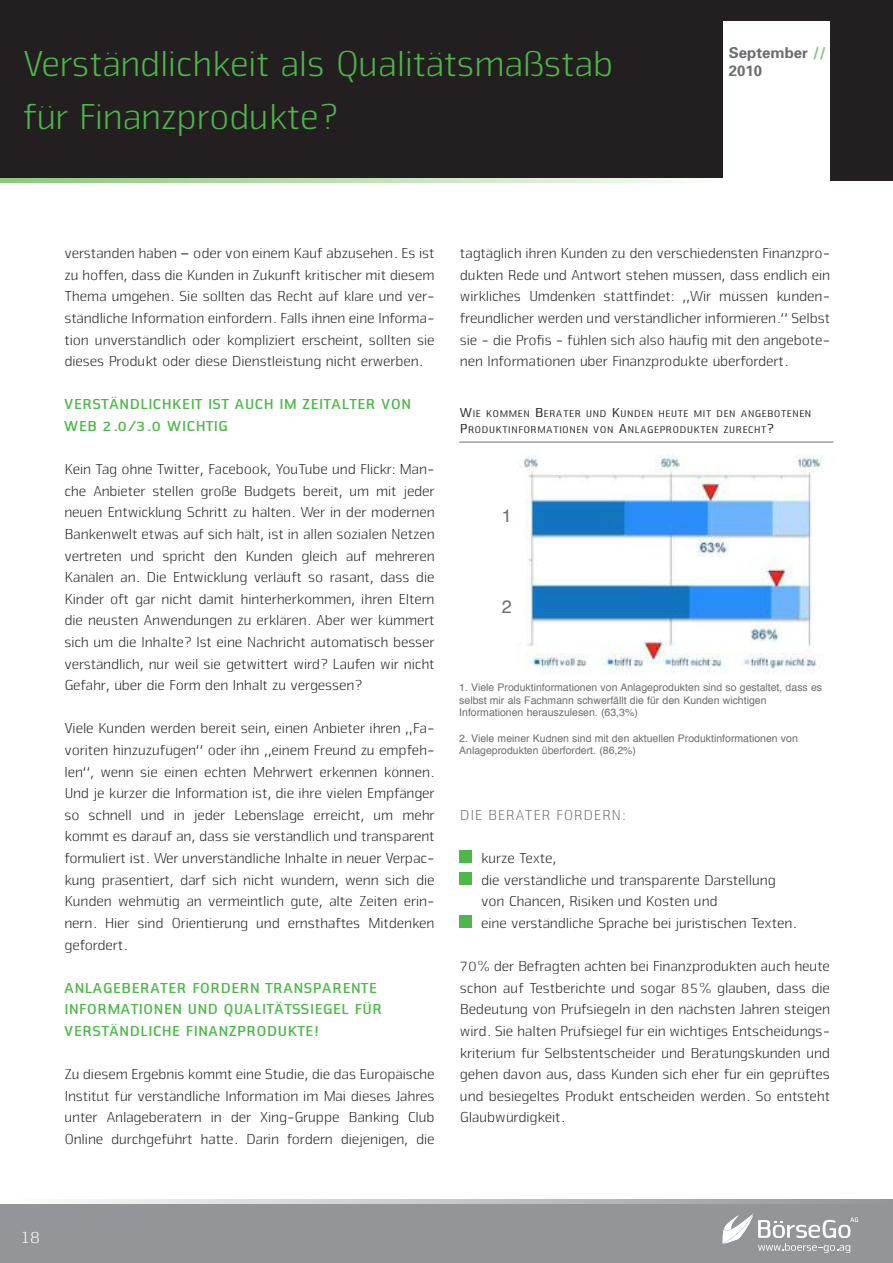
<style>
.page{position:relative;width:893px;height:1263px;background:#fff}
.page>*{position:absolute;margin:0;border:0;box-sizing:border-box;transform-origin:0 0}
.t1{font:300 37.5px/52.5px "Nuri";color:#4cb848}
.t2{font:300 18px "Nuri";color:#fff}
.t3{font:18px "Helvetica";color:#6c6d70}
.t4{font:300 15px/21.6px "Nuri";color:#231f20;text-align:justify}
.t5{font:700 15px/21.6px "Nuri";letter-spacing:.06em;color:#4cb848}
.t6{font:300 15px "Nuri";letter-spacing:.06em;color:#6c6d70}
.t7{font:700 15px/18px "Univers";color:#6c6d70}
.t8{font:10.5px/12.6px "Helvetica";color:#6c6d70}
.t9{font:10.2px/16.2px "Nuri";letter-spacing:.08em;color:#231f20}
.s1{color:#88c878}
.s2{font-size:13.5px}
</style>
<div class="page">
<div style="left:459px;top:850px;width:13px;height:13px;background:#4cb848"></div>
<div style="left:459px;top:872px;width:13px;height:13px;background:#4cb848"></div>
<div style="left:459px;top:915px;width:13px;height:13px;background:#4cb848"></div>
<div style="left:0;top:0;width:893px;height:180px;background:#231f20"></div>
<div style="left:723px;top:21px;width:106px;height:168px;background:#fff"></div>
<svg style="left:0;top:179px;width:723px;height:4px;background:#c1e0b7"></svg>
<div style="left:0;top:1201px;width:893px;height:62px;background:#939598"></div>
<svg style="left:722px;top:1214px;width:136px;height:39px"></svg>
<svg style="left:0;top:1199px;width:893px;height:4px;background:#c7c8cb"></svg>
<img style="left:517px;top:454px;width:306px;height:219px">
<div style="left:459px;top:480px;width:66px;height:161px;background:#fff"></div>
<hr style="left:459px;top:442px;width:374px;height:1px;background:#6c6d70">
<h1 class="t1" style="left:21px;top:41px;width:592px">Verständlichkeit als Qualitätsmaßstab für Finanzprodukte?</h1>
<p class="t7" style="left:729px;top:45px;width:99px">September <span class="s1">//<br></span>2010</p>
<p class="t4" style="left:64px;top:244px;width:372px">verstanden haben – oder von einem Kauf abzusehen. Es ist zu hoffen, dass die Kunden in Zukunft kritischer mit diesem Thema umgehen. Sie sollten das Recht auf klare und ver&shy;ständliche Information einfordern. Falls ihnen eine Infor ma - tion unverständlich oder kompliziert erscheint, sollten sie dieses Produkt oder diese Dienstleistung nicht erwerben.</p>
<p class="t5" style="left:64px;top:395px;width:348px">VERSTÄNDLICHKEIT IST AUCH IM ZEITALTER VON<br>WEB 2.0/3.0 WICHTIG</p>
<p class="t4" style="left:64px;top:460px;width:372px">Kein Tag ohne Twitter, Facebook, YouTube und Flickr: Man - che Anbieter stellen große Budgets bereit, um mit jeder neuen Entwicklung Schritt zu halten. Wer in der modernen Bankenwelt etwas auf sich hält, ist in allen sozialen Netzen vertreten und spricht den Kunden gleich auf mehreren Kanälen an. Die Entwicklung verläuft so rasant, dass die Kinder oft gar nicht damit hinterherkommen, ihren Eltern die neusten Anwendungen zu erklären. Aber wer kümmert sich um die Inhalte? Ist eine Nachricht automatisch besser verständlich, nur weil sie getwittert wird? Laufen wir nicht Gefahr, über die Form den Inhalt zu vergessen?</p>
<p class="t4" style="left:64px;top:719px;width:372px">Viele Kunden werden bereit sein, einen Anbieter ihren „Fa - vo riten hinzuzufügen“ oder ihn „einem Freund zu empfeh&shy;len“, wenn sie einen echten Mehrwert erkennen können.<br>Und je kürzer die Information ist, die ihre vielen Empfänger so schnell und in jeder Lebenslage erreicht, um mehr kommt es darauf an, dass sie verständlich und transparent formuliert ist. Wer unverständliche Inhalte in neuer Ver pac - kung präsentiert, darf sich nicht wundern, wenn sich die Kunden wehmütig an vermeintlich gute, alte Zeiten erin&shy;nern. Hier sind Orientierung und ernsthaftes Mitdenken gefordert.</p>
<p class="t5" style="left:64px;top:978px;width:319px">ANLAGEBERATER FORDERN TRANSPARENTE<br>INFORMATIONEN UND QUALITÄTSSIEGEL FÜR<br>VERSTÄNDLICHE FINANZPRODUKTE!</p>
<p class="t4" style="left:64px;top:1065px;width:372px">Zu diesem Ergebnis kommt eine Studie, die das Europäische Institut für verständliche Information im Mai dieses Jahres unter Anlageberatern in der Xing-Gruppe Banking Club Online durchgeführt hatte. Darin fordern diejenigen, die</p>
<p class="t4" style="left:459px;top:244px;width:372px">tagtäglich ihren Kunden zu den verschiedensten Finanz pro - duk ten Rede und Antwort stehen müssen, dass endlich ein wirkliches Umdenken stattfindet: „Wir müssen kunden&shy;freundlicher werden und verständlicher informieren.“ Selbst sie - die Profis - fühlen sich also häufig mit den angebote&shy;nen Informationen über Finanzprodukte überfordert.</p>
<p class="t9" style="left:459px;top:406px;width:353px"><span class="s2">W</span>IE KOMMEN <span class="s2">B</span>ERATER UND <span class="s2">K</span>UNDEN HEUTE MIT DEN ANGEBOTENEN<br><span class="s2">P</span>RODUKTINFORMATIONEN VON <span class="s2">A</span>NLAGEPRODUKTEN ZURECHT<span class="s2">?</span></p>
<p class="t3" style="left:502px;top:509px;width:12px">1</p>
<p class="t3" style="left:502px;top:599px;width:12px">2</p>
<p class="t8" style="left:459px;top:682px;width:364px">1. Viele Produktinformationen von Anlageprodukten sind so gestaltet, dass es selbst mir als Fachmann schwerfällt die für den Kunden wichtigen<br>Informationen herauszulesen. (63,3%)</p>
<p class="t8" style="left:459px;top:732px;width:340px">2. Viele meiner Kudnen sind mit den aktuellen Produktinformationen von<br>Anlageprodukten überfordert. (86,2%)</p>
<p class="t6" style="left:459px;top:810px;width:167px">DIE BERATER FORDERN:</p>
<p class="t4" style="left:480px;top:849px;width:317px;text-align:left">kurze Texte,<br>die verständliche und transparente Darstellung von Chancen, Risiken und Kosten und<br>eine verständliche Sprache bei juristischen Texten.</p>
<p class="t4" style="left:459px;top:957px;width:372px">70% der Befragten achten bei Finanzprodukten auch heute schon auf Testberichte und sogar 85% glauben, dass die Bedeutung von Prüfsiegeln in den nächsten Jahren steigen wird. Sie halten Prüfsiegel für ein wichtiges Ent scheidungs - kriterium für Selbstentscheider und Beratungskunden und gehen davon aus, dass Kunden sich eher für ein geprüftes und besiegeltes Produkt entscheiden werden. So entsteht Glaubwürdigkeit.</p>
<p class="t2" style="left:21px;top:1231px;width:21px">18</p>
</div>
